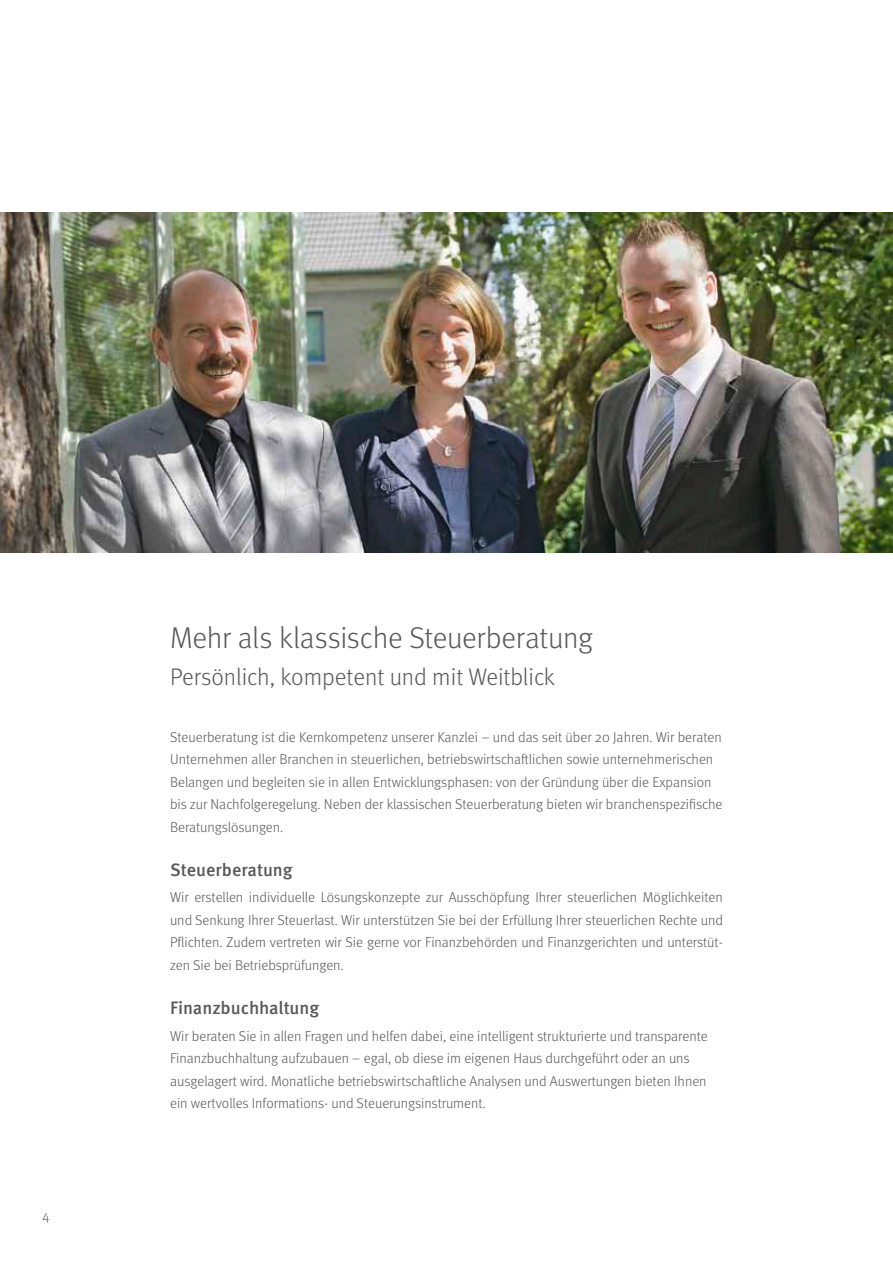
<style>
.page{position:relative;width:893px;height:1263px;background:#fff}
.page>*{position:absolute;margin:0;border:0;box-sizing:border-box;transform-origin:0 0}
.t1{font:300 30px "Meta OT";letter-spacing:-.01em;color:#57585a}
.t2{font:300 24px "Meta OT";color:#57585a}
.t3{font:500 18px "Meta OT";color:#57585a}
.t4{font:300 14.25px/22.5px "Meta OT";color:#57585a}
.t5{font:300 13.5px "Meta OT";color:#57585a}
</style>
<div class="page">
<img style="left:0;top:213px;width:893px;height:340px">
<p class="t5" style="left:43px;top:1208px;width:8px">4</p>
<h1 class="t1" style="left:170px;top:620px;width:424px">Mehr als klassische Steuerberatung</h1>
<h2 class="t2" style="left:170px;top:663px;width:386px">Persönlich, kompetent und mit Weitblick</h2>
<p class="t4" style="left:170px;top:726px;width:554px">Steuerberatung ist die Kernkompetenz unserer Kanzlei – und das seit über 20 Jahren. Wir beraten Unternehmen aller Branchen in steuerlichen, betriebswirtschaftlichen sowie unternehmerischen Belangen und begleiten sie in allen Entwicklungsphasen: von der Gründung über die Expansion bis zur Nachfolgeregelung. Neben der klassischen Steuerberatung bieten wir branchenspezifische Beratungslösungen.</p>
<p class="t3" style="left:170px;top:858px;width:124px">Steuerberatung</p>
<p class="t4" style="left:170px;top:886px;width:554px;text-align:justify">Wir erstellen individuelle Lösungskonzepte zur Ausschöpfung Ihrer steuerlichen Möglichkeiten und Senkung Ihrer Steuerlast. Wir unterstützen Sie bei der Erfüllung Ihrer steuerlichen Rechte und Pflichten. Zudem vertreten wir Sie gerne vor Finanzbehörden und Finanzgerichten und unterstüt&shy;zen Sie bei Betriebsprüfungen.</p>
<p class="t3" style="left:170px;top:996px;width:151px">Finanzbuchhaltung</p>
<p class="t4" style="left:170px;top:1025px;width:539px">Wir beraten Sie in allen Fragen und helfen dabei, eine intelligent strukturierte und transparente Finanzbuchhaltung aufzubauen – egal, ob diese im eigenen Haus durchgeführt oder an uns ausgelagert wird. Monatliche betriebswirtschaftliche Analysen und Auswertungen bieten Ihnen ein wertvolles Informations- und Steuerungsinstrument.</p>
</div>
